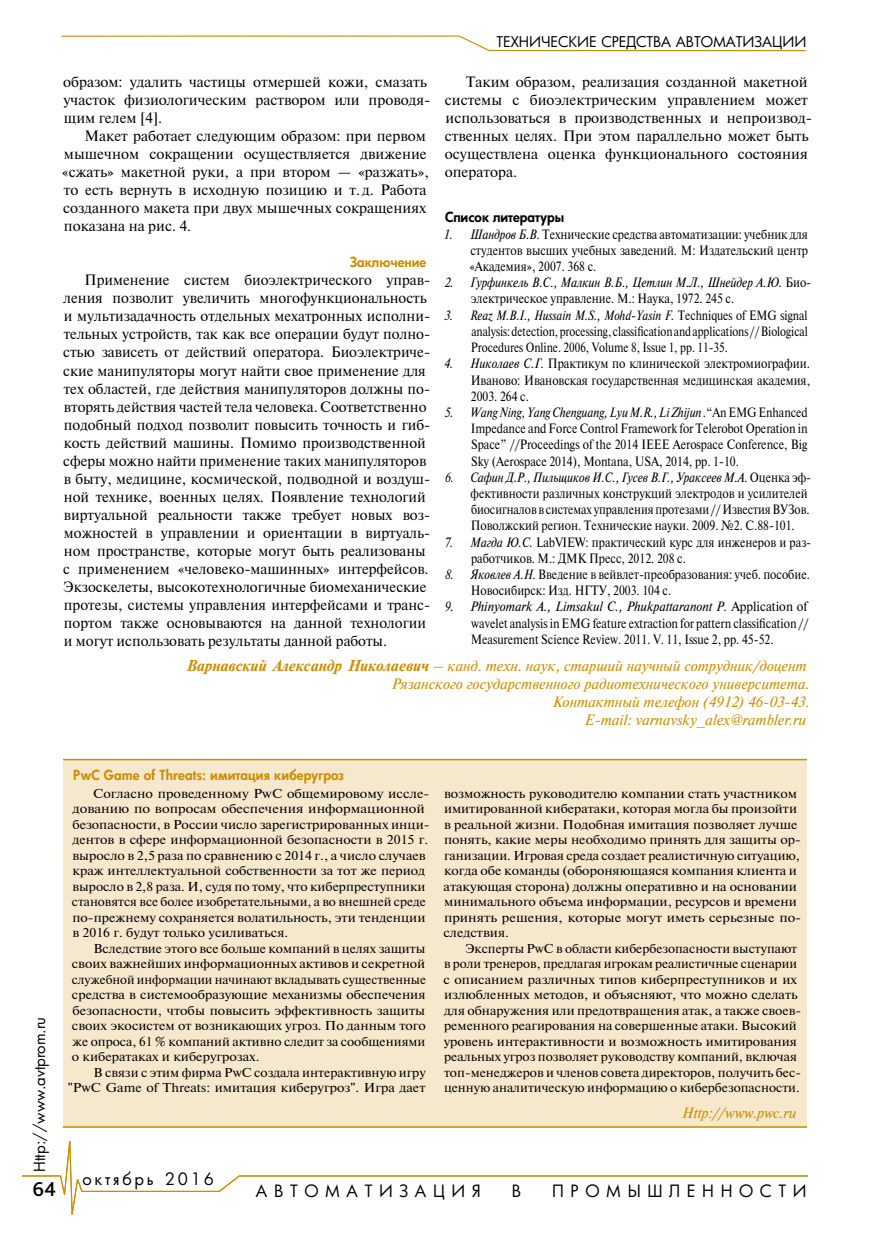
<style>
.page{position:relative;width:893px;height:1234px;background:#fff}
.page>*{position:absolute;margin:0;border:0;box-sizing:border-box;transform-origin:0 0}
.t1{font:500 21px "Bliss Pro";color:#000}
.t2{font:16.5px "Futura Cyr";letter-spacing:.4em;color:#000}
.t3{font:16.5px "Futura Cyr";letter-spacing:.17em;color:#000}
.t4{font:15px/18px "Newton";color:#000}
.t5{font:italic 15px/18px "Newton C";color:#cc8e00;text-align:right}
.t6{font:15px "Futura Cyr";color:#000}
.t7{font:italic 15px "Newton";color:#cc8e00}
.t8{font:14.4px "Futura Cyr";letter-spacing:-.005em;color:#000}
.t9{font:13.5px/16.2px "Newton";color:#000;scale:.87 1}
.t10{font:13.5px/16.2px "Newton";color:#000;text-align:justify;scale:.86 1}
.t11{font:13.5px/16.2px "Newton";color:#000;text-align:justify;scale:.83 1}
.t12{font:13.5px/16.2px "Newton";color:#000;text-align:justify;scale:.93 1}
.t13{font:13.5px/16.2px "Newton";color:#000;text-align:justify;scale:.88 1}
.t14{font:italic 13.5px/16.2px "Newton";color:#000;scale:.87 1}
.t15{font:800 13.5px "Futura Cyr";letter-spacing:.005em;color:#cc8e00}
.t16{font:800 13.5px "Futura Cyr";color:#000}
.t17{font:12.9px/15.5px "Newton";color:#000}
.t18{font:12.9px/15.5px "Newton";color:#000;scale:1.09 1}
.t19{font:12.9px/15.5px "Newton";color:#000;text-align:justify;scale:1.04 1}
.t20{font:12.9px/15.5px "Newton";color:#000;scale:1.07 1}
.s1{font-style:italic}
.s2{font-style:normal}
.s3{font-family:"Newton C Bold"}
</style>
<div class="page">
<svg style="left:22px;top:1126px;width:786px;height:89px"></svg>
<svg style="left:61px;top:35px;width:745px;height:17px"></svg>
<div style="left:63px;top:760px;width:744px;height:366px;background:#f5e8cc"></div>
<hr style="left:63px;top:758px;width:744px;height:2px;background:#cc8e00">
<hr style="left:63px;top:1125px;width:744px;height:2px;background:#cc8e00">
<p class="t8" style="left:496px;top:33px;width:311px">ТЕХНИЧЕСКИЕ СРЕДСТВА АВТОМАТИЗАЦИИ</p>
<p class="t4" style="left:63px;top:73px;width:369px">образом: удалить частицы отмершей кожи, смазать участок физиологическим раствором или проводя‑ щим гелем [4].</p>
<p class="t4" style="left:62px;top:127px;width:369px;text-indent:23px">Макет работает следующим образом: при первом мышечном сокращении осуществляется движение «сжать» макетной руки, а при втором — «разжать», то есть вернуть в исходную позицию и т.д. Работа созданного макета при двух мышечных сокращениях показана на рис. 4.</p>
<p class="t15" style="left:350px;top:254px;width:78px">Заключение</p>
<p class="t4" style="left:63px;top:271px;width:369px;text-indent:21px">Применение систем биоэлектрического управ‑ ления позволит увеличить многофункциональность и мультизадачность отдельных мехатронных исполни‑ тельных устройств, так как все операции будут полно‑ стью зависеть от действий оператора. Биоэлектриче‑ ские манипуляторы могут найти свое применение для тех областей, где действия манипуляторов должны по‑ вторять действия частей тела человека. Соответственно подобный подход позволит повысить точность и гиб‑ кость действий машины. Помимо производственной сферы можно найти применение таких манипуляторов в быту, медицине, космической, подводной и воздуш‑ ной технике, военных целях. Появление технологий виртуальной реальности также требует новых воз‑ можностей в управлении и ориентации в виртуаль‑ ном пространстве, которые могут быть реализованы с применением «человеко-машинных» интерфейсов.<br>Экзоскелеты, высокотехнологичные биомеханические протезы, системы управления интерфейсами и транс‑ портом также основываются на данной технологии и могут использовать результаты данной работы.</p>
<p class="t4" style="left:445px;top:73px;width:369px;text-indent:21px">Таким образом, реализация созданной макетной системы с биоэлектрическим управлением может использоваться в производственных и непроизвод‑ ственных целях. При этом параллельно может быть осуществлена оценка функционального состояния оператора.</p>
<p class="t16" style="left:445px;top:209px;width:120px">Список литературы</p>
<p class="t9" style="left:469px;top:225px;width:391px;text-align:justify;text-indent:-26px"><span class="s1">1. Шандров Б.В.</span> Технические средства автоматизации: учебник для студeнтов высших учебных заведений. М: Издательский центр «Академия», 2007. 368 с.</p>
<p class="t14" style="left:471px;top:274px;width:393px;text-indent:-27px">2. Гурфинкель В.С., Малкин В.Б., Цетлин М.Л., Шнейдер А.Ю. <span class="s2">Био‑ электрическое управление. М.: Наука, 1972. 245 с.</span></p>
<p class="t11" style="left:471px;top:306px;width:407px;text-indent:-26px"><span class="s1">3. Reaz M.B.I., Hussain M.S., Mohd-Yasin F.</span> Techniques of EMG signal analysis: detection, processing, classification and applications // Biological Procedures Online. 2006, Volume 8, Issue 1, pp. 11-35.</p>
<p class="t13" style="left:471px;top:355px;width:387px;text-indent:-27px"><span class="s1">4. Николаев С.Г.</span> Практикум по клинической электромиографии.<br>Иваново: Ивановская государственная медицинская академия, 2003. 264 с.</p>
<p class="t10" style="left:471px;top:403px;width:393px;text-indent:-26px"><span class="s1">5. Wang Ning, Yang Chenguang, Lyu M.R., Li Zhijun .</span>“An EMG Enhanced Impedance and Force Control Framework for Telerobot Operation in Space” //Proceedings of the 2014 IEEE Aerospace Conference, Big Sky (Aerospace 2014), Montana, USA, 2014, pp. 1-10.</p>
<p class="t9" style="left:471px;top:468px;width:393px;text-indent:-26px"><span class="s1">6. Сафин Д.Р., Пильщиков И.С., Гусев В.Г., Ураксеев М.А.</span> Оценка эф‑ фективности различных конструкций электродов и усилителей биосигналов в системах управления протезами // Известия ВУЗов.<br>Поволжский регион. Технические науки. 2009. №2. С.88-101.</p>
<p class="t9" style="left:471px;top:533px;width:393px;text-indent:-27px"><span class="s1">7. Магда Ю.С.</span> LabVIEW: практический курс для инженеров и раз‑ работчиков. М.: ДМК Пресс, 2012. 208 с.</p>
<p class="t9" style="left:471px;top:565px;width:391px;text-indent:-26px"><span class="s1">8. Яковлев А.Н.</span> Введение в вейвлет-преобразования: учеб. пособие.<br>Новосибирск: Изд. НГТУ, 2003. 104 с.</p>
<p class="t12" style="left:471px;top:598px;width:365px;text-indent:-26px"><span class="s1">9. Phinyomark A., Limsakul C., Phukpattaranont P.</span> Application of wavelet analysis in EMG feature extraction for pattern classification // Measurement Science Review. 2011. V. 11, Issue 2, pp. 45-52.</p>
<p class="t5" style="left:186px;top:657px;width:625px"><span class="s3">Варнавский Александр Николаевич</span> – канд. техн. наук, старший научный сотрудник/доцент Рязанского государственного радиотехнического университета.<br>Контактный телефон (4912) 46-03-43.<br>E-mail: varnavsky_alex@rambler.ru</p>
<p class="t15" style="left:73px;top:766px;width:272px">PwC Game of Threats: имитация киберугроз</p>
<p class="t18" style="left:72px;top:785px;width:330px;text-indent:21px">Согласно проведенному PwC общемировому иссле‑ дованию по вопросам обеспечения информационной безопасности, в России число зарегистрированных инци‑ дентов в сфере информационной безопасности в 2015 г. выросло в 2,5 раза по сравнению с 2014 г., а число случаев краж интеллектуальной собственности за тот же период выросло в 2,8 раза. И, судя по тому, что киберпреступники становятся все более изобретательными, а во внешней среде по-прежнему сохраняется волатильность, эти тенденции в 2016 г. будут только усиливаться.</p>
<p class="t19" style="left:72px;top:939px;width:342px;text-indent:22px">Вследствие этого все больше компаний в целях защиты своих важнейших информационных активов и секретной служебной информации начинают вкладывать существенные средства в системообразующие механизмы обеспечения безопасности, чтобы повысить эффективность защиты своих экосистем от возникающих угроз. По данным того же опроса, 61 % компаний активно следит за сообщениями о кибератаках и киберугрозах.</p>
<p class="t19" style="left:68px;top:1063px;width:346px;text-align:right">В связи с этим фирма PwC создала интерактивную игру "PwC Game of Threats: имитация киберугроз". Игра дает</p>
<p class="t20" style="left:443px;top:785px;width:336px">возможность руководителю компании стать участником имитированной кибератаки, которая могла бы произойти в реальной жизни. Подобная имитация позволяет лучше понять, какие меры необходимо принять для защиты ор‑ ганизации. Игровая среда создает реалистичную ситуацию, когда обе команды (обороняющаяся компания клиента и атакующая сторона) должны оперативно и на основании минимального объема информации, ресурсов и времени принять решения, которые могут иметь серьезные по‑ следствия.</p>
<p class="t17" style="left:443px;top:939px;width:359px;text-indent:22px">Эксперты PwC в области кибербезопасности выступают в роли тренеров, предлагая игрокам реалистичные сценарии с описанием различных типов киберпреступников и их излюбленных методов, и объясняют, что можно сделать для обнаружения или предотвращения атак, а также своев‑ ременного реагирования на совершенные атаки. Высокий уровень интерактивности и возможность имитирования реальных угроз позволяет руководству компаний, включая топ-менеджеров и членов совета директоров, получить бес‑ ценную аналитическую информацию о кибербезопасности.</p>
<p class="t6" style="left:30px;top:1171px;width:157px;rotate:-90deg">Http://www.avtprom.ru</p>
<h1 class="t1" style="left:33px;top:1175px;width:25px">64</h1>
<p class="t2" style="left:256px;top:1180px;width:226px">АВТОМАТИЗАЦИЯ</p>
<p class="t2" style="left:512px;top:1180px;width:11px">В</p>
<p class="t2" style="left:552px;top:1180px;width:256px">ПРОМЫШЛЕННОСТИ</p>
<p class="t7" style="left:682px;top:1102px;width:116px">Http://www.pwc.ru</p>
<p class="t3" style="left:82px;top:1168px;width:133px">октябрь 2016</p>
</div>
